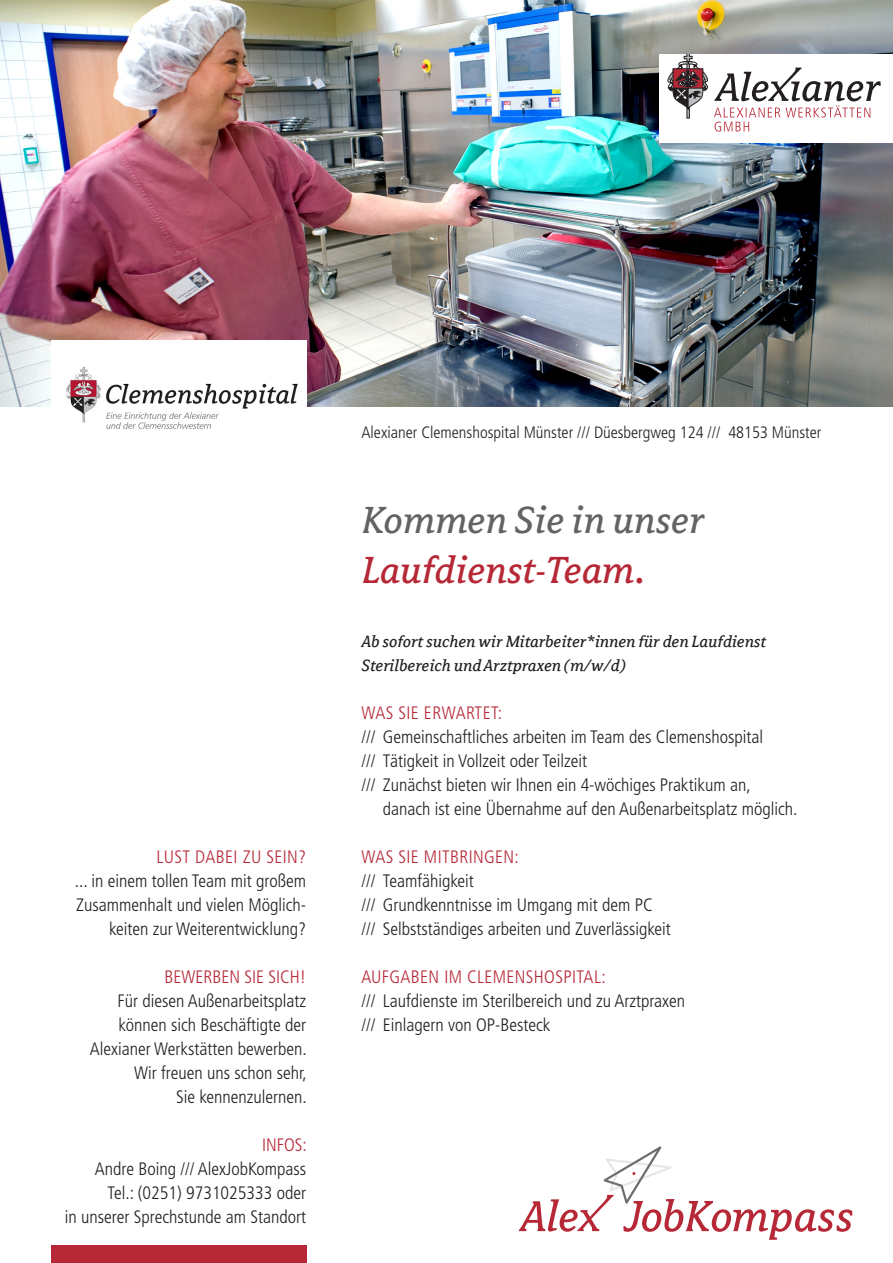
<style>
.page{position:relative;width:893px;height:1263px;background:#fff}
.page>*{position:absolute;margin:0;border:0;box-sizing:border-box;transform-origin:0 0}
.t1{font:italic 42px "Avance OT";color:#636366}
.t2{font:italic 42px "Avance OT";color:#b72837}
.t3{font:300 condensed 18px/24px "Frutiger LT Std";color:#231f20;text-align:right}
.t4{font:italic 18px/24px "Avance Offc";color:#231f20}
.t5{font:300 condensed 18px "Frutiger LT Std";letter-spacing:.02em;color:#b72837}
.t6{font:300 condensed 18px "Frutiger LT Std";color:#b72837}
.t7{font:300 condensed 16.5px "Frutiger LT Std";color:#231f20}
</style>
<div class="page">
<img style="left:0;top:0;width:893px;height:406px">
<div style="left:659px;top:54px;width:234px;height:89px;background:#fff"></div>
<svg style="left:668px;top:54px;width:40px;height:64px"></svg>
<svg style="left:714px;top:68px;width:167px;height:64px"></svg>
<div style="left:51px;top:341px;width:255px;height:170px;background:#fff"></div>
<div style="left:51px;top:1246px;width:255px;height:17px;background:#b72837"></div>
<svg style="left:519px;top:1146px;width:333px;height:94px"></svg>
<img style="left:66px;top:367px;width:232px;height:62px">
<p class="t5" style="left:156px;top:846px;width:151px">LUST DABEI ZU SEIN?</p>
<p class="t3" style="left:75px;top:869px;width:233px">... in einem tollen Team mit großem<br>Zusammenhalt und vielen Möglich&shy;keiten zur Weiterentwicklung?</p>
<p class="t6" style="left:165px;top:966px;width:143px">BEWERBEN SIE SICH!</p>
<p class="t3" style="left:90px;top:989px;width:219px">Für diesen Außenarbeitsplatz können sich Beschäftigte der<br>Alexianer Werkstätten bewerben.<br>Wir freuen uns schon sehr,<br>Sie kennenzulernen.</p>
<p class="t5" style="left:262px;top:1134px;width:46px">INFOS:</p>
<p class="t3" style="left:65px;top:1157px;width:243px">Andre Boing /// AlexJobKompass<br>Tel.: (0251) 9731025333 oder<br>in unserer Sprechstunde am Standort</p>
<p class="t7" style="left:361px;top:423px;width:461px">Alexianer Clemenshospital Münster /// Düesbergweg 124 /// 48153 Münster</p>
<h1 class="t1" style="left:361px;top:498px;width:344px">Kommen Sie in unser</h1>
<h1 class="t2" style="left:361px;top:548px;width:286px">Laufdienst-Team.</h1>
<p class="t4" style="left:361px;top:630px;width:406px">Ab sofort suchen wir Mitarbeiter*innen für den Laufdienst<br>Sterilbereich und Arztpraxen (m/w/d)</p>
<p class="t5" style="left:361px;top:702px;width:142px">WAS SIE ERWARTET:</p>
<p class="t3" style="left:361px;top:725px;width:403px">/// Gemeinschaftliches arbeiten im Team des Clemenshospital</p>
<p class="t3" style="left:361px;top:749px;width:227px">/// Tätigkeit in Vollzeit oder Teilzeit</p>
<p class="t3" style="left:361px;top:773px;width:391px">/// Zunächst bieten wir Ihnen ein 4-wöchiges Praktikum an,</p>
<p class="t3" style="left:383px;top:797px;width:416px">danach ist eine Übernahme auf den Außenarbeitsplatz möglich.</p>
<p class="t5" style="left:361px;top:846px;width:159px">WAS SIE MITBRINGEN:</p>
<p class="t3" style="left:361px;top:869px;width:311px;text-align:left">/// Teamfähigkeit<br>/// Grundkenntnisse im Umgang mit dem PC /// Selbstständiges arbeiten und Zuverlässigkeit</p>
<p class="t5" style="left:361px;top:966px;width:246px">AUFGABEN IM CLEMENSHOSPITAL:</p>
<p class="t3" style="left:361px;top:989px;width:325px;text-align:left">/// Laufdienste im Sterilbereich und zu Arztpraxen /// Einlagern von OP-Besteck</p>
</div>
